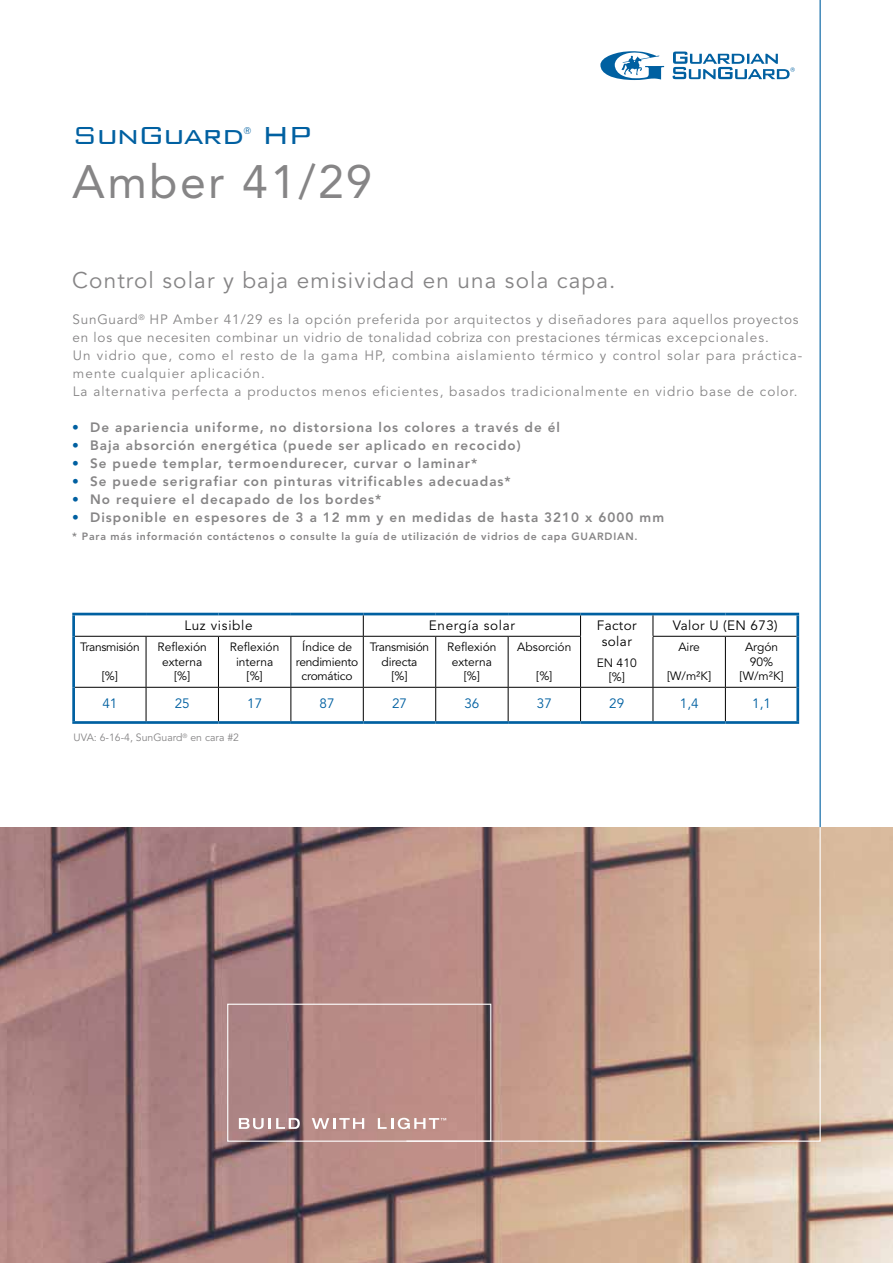
<style>
.page{position:relative;width:893px;height:1263px;background:#fff}
.page>*{position:absolute;margin:0;border:0;box-sizing:border-box;transform-origin:0 0}
.t1{font:46.5px "Avenir LT Std";letter-spacing:.05em;color:#868586}
.t2{font:300 33px "Bank Gothic";letter-spacing:-.05em;color:#0060a1}
.t3{font:22.5px "Avenir LT Std";letter-spacing:.05em;color:#868586}
.t4{font:13.5px/18px "Avenir LT Std";letter-spacing:.075em;color:#868586}
.t5{font:800 13.5px "Avenir";letter-spacing:.075em;color:#868586}
.t6{font:13.5px "Avenir LT Std";letter-spacing:.04em;color:#000}
.t7{font:13.5px "Avenir LT Std";color:#0060a1}
.t8{font:12px/14.4px "Avenir LT Std";color:#000;text-align:center}
.t9{font:12px/14.4px "Avenir LT Std";letter-spacing:-.025em;color:#000;text-align:center}
.t10{font:12px/14.4px "Avenir LT Std";letter-spacing:-.02em;color:#000;text-align:center}
.t11{font:800 10.5px "Avenir";letter-spacing:.075em;color:#868586}
.t12{font:10.5px "Avenir LT Std";color:#868586}
.t13{font:300 9.6px "Bank Gothic";color:#0060a1}
.s1{color:#0060a1}
.s2{font-family:"Avenir LT Com"}
</style>
<div class="page">
<img style="left:0;top:827px;width:893px;height:436px">
<hr style="left:820px;top:0;width:1px;height:827px;background:#0060a1">
<svg style="left:673px;top:52px;width:122px;height:27px"></svg>
<svg style="left:600px;top:51px;width:64px;height:29px"></svg>
<svg style="left:405px;top:826px;width:416px;height:316px;background:#be9a8a"></svg>
<svg style="left:239px;top:1118px;width:61px;height:11px"></svg>
<svg style="left:312px;top:1118px;width:52px;height:11px"></svg>
<svg style="left:378px;top:1118px;width:68px;height:11px"></svg>
<div style="left:227px;top:1004px;width:264px;height:138px;border:1px solid #fff"></div>
<svg style="left:145px;top:688px;width:580px;height:33px"></svg>
<hr style="left:72px;top:613px;width:74px;height:2px;background:#0060a1">
<hr style="left:72px;top:615px;width:3px;height:21px;background:#0060a1">
<hr style="left:146px;top:613px;width:72px;height:2px;background:#0060a1">
<hr style="left:218px;top:613px;width:73px;height:2px;background:#0060a1">
<hr style="left:291px;top:613px;width:72px;height:2px;background:#0060a1">
<hr style="left:363px;top:613px;width:73px;height:2px;background:#0060a1">
<hr style="left:436px;top:613px;width:72px;height:2px;background:#0060a1">
<hr style="left:508px;top:613px;width:73px;height:2px;background:#0060a1">
<hr style="left:581px;top:613px;width:72px;height:2px;background:#0060a1">
<hr style="left:653px;top:613px;width:72px;height:2px;background:#0060a1">
<hr style="left:725px;top:613px;width:74px;height:2px;background:#0060a1">
<hr style="left:796px;top:615px;width:3px;height:21px;background:#0060a1">
<hr style="left:72px;top:636px;width:3px;height:51px;background:#0060a1">
<hr style="left:796px;top:636px;width:3px;height:51px;background:#0060a1">
<hr style="left:72px;top:687px;width:3px;height:34px;background:#0060a1">
<hr style="left:796px;top:687px;width:3px;height:34px;background:#0060a1">
<hr style="left:72px;top:721px;width:74px;height:3px;background:#0060a1">
<hr style="left:146px;top:721px;width:72px;height:3px;background:#0060a1">
<hr style="left:218px;top:721px;width:73px;height:3px;background:#0060a1">
<hr style="left:291px;top:721px;width:72px;height:3px;background:#0060a1">
<hr style="left:363px;top:721px;width:73px;height:3px;background:#0060a1">
<hr style="left:436px;top:721px;width:72px;height:3px;background:#0060a1">
<hr style="left:508px;top:721px;width:73px;height:3px;background:#0060a1">
<hr style="left:581px;top:721px;width:72px;height:3px;background:#0060a1">
<hr style="left:653px;top:721px;width:72px;height:3px;background:#0060a1">
<hr style="left:725px;top:721px;width:74px;height:3px;background:#0060a1">
<svg style="left:363px;top:615px;width:1px;height:21px"></svg>
<svg style="left:580px;top:615px;width:1px;height:21px"></svg>
<svg style="left:653px;top:615px;width:1px;height:21px"></svg>
<hr style="left:75px;top:636px;width:71px;height:1px;background:#000">
<hr style="left:146px;top:636px;width:72px;height:1px;background:#000">
<hr style="left:146px;top:637px;width:1px;height:50px;background:#000">
<hr style="left:218px;top:636px;width:73px;height:1px;background:#000">
<hr style="left:218px;top:637px;width:1px;height:50px;background:#000">
<hr style="left:291px;top:636px;width:72px;height:1px;background:#000">
<hr style="left:290px;top:637px;width:1px;height:50px;background:#000">
<hr style="left:363px;top:636px;width:73px;height:1px;background:#000">
<hr style="left:363px;top:637px;width:1px;height:50px;background:#000">
<hr style="left:436px;top:636px;width:72px;height:1px;background:#000">
<hr style="left:435px;top:637px;width:1px;height:50px;background:#000">
<hr style="left:508px;top:636px;width:73px;height:1px;background:#000">
<hr style="left:508px;top:637px;width:1px;height:50px;background:#000">
<hr style="left:580px;top:637px;width:1px;height:50px;background:#000">
<hr style="left:653px;top:636px;width:72px;height:1px;background:#000">
<hr style="left:653px;top:637px;width:1px;height:50px;background:#000">
<hr style="left:725px;top:636px;width:71px;height:1px;background:#000">
<hr style="left:725px;top:637px;width:1px;height:50px;background:#000">
<hr style="left:75px;top:687px;width:71px;height:1px;background:#000">
<hr style="left:146px;top:687px;width:72px;height:1px;background:#000">
<hr style="left:146px;top:688px;width:1px;height:33px;background:#000">
<hr style="left:218px;top:687px;width:73px;height:1px;background:#000">
<hr style="left:218px;top:688px;width:1px;height:33px;background:#000">
<hr style="left:291px;top:687px;width:72px;height:1px;background:#000">
<hr style="left:290px;top:688px;width:1px;height:33px;background:#000">
<hr style="left:363px;top:687px;width:73px;height:1px;background:#000">
<hr style="left:363px;top:688px;width:1px;height:33px;background:#000">
<hr style="left:436px;top:687px;width:72px;height:1px;background:#000">
<hr style="left:435px;top:688px;width:1px;height:33px;background:#000">
<hr style="left:508px;top:687px;width:73px;height:1px;background:#000">
<hr style="left:508px;top:688px;width:1px;height:33px;background:#000">
<hr style="left:581px;top:687px;width:72px;height:1px;background:#000">
<hr style="left:580px;top:688px;width:1px;height:33px;background:#000">
<hr style="left:653px;top:687px;width:72px;height:1px;background:#000">
<hr style="left:653px;top:688px;width:1px;height:33px;background:#000">
<hr style="left:725px;top:687px;width:71px;height:1px;background:#000">
<hr style="left:725px;top:688px;width:1px;height:33px;background:#000">
<h2 class="t2" style="left:72px;top:110px;width:174px">SunGuard</h2>
<p class="t13" style="left:243px;top:124px;width:10px">®</p>
<h2 class="t2" style="left:262px;top:110px;width:52px">HP</h2>
<h1 class="t1" style="left:72px;top:155px;width:301px">Amber 41/29</h1>
<h3 class="t3" style="left:72px;top:267px;width:545px">Control solar y baja emisividad en una sola capa.</h3>
<p class="t4" style="left:73px;top:311px;width:731px">SunGuard<sup>®</sup> HP Amber 41/29 es la opción preferida por arquitectos y diseñadores para aquellos proyectos en los que necesiten combinar un vidrio de tonalidad cobriza con prestaciones térmicas excepcionales.<br>Un vidrio que, como el resto de la gama HP, combina aislamiento térmico y control solar para práctica&shy;mente cualquier aplicación.<br>La alternativa perfecta a productos menos eficientes, basados tradicionalmente en vidrio base de color.</p>
<p class="t5" style="left:72px;top:419px;width:489px"><span class="s1">•</span> De apariencia uniforme, no distorsiona los colores a través de él</p>
<p class="t5" style="left:72px;top:437px;width:450px"><span class="s1">•</span> Baja absorción energética (puede ser aplicado en recocido)</p>
<p class="t5" style="left:72px;top:455px;width:407px"><span class="s1">•</span> Se puede templar, termoendurecer, curvar o laminar<span class="s2">*</span></p>
<p class="t5" style="left:72px;top:473px;width:440px"><span class="s1">•</span> Se puede serigrafiar con pinturas vitrificables adecuadas*</p>
<p class="t5" style="left:72px;top:491px;width:311px"><span class="s1">•</span> No requiere el decapado de los bordes*</p>
<p class="t5" style="left:72px;top:509px;width:593px"><span class="s1">•</span> Disponible en espesores de 3 a 12 mm y en medidas de hasta 3210 x 6000 mm</p>
<p class="t11" style="left:72px;top:530px;width:567px">* Para más información contáctenos o consulte la guía de utilización de vidrios de capa GUARDIAN.</p>
<p class="t9" style="left:80px;top:640px;width:61px">Transmisión</p>
<p class="t8" style="left:102px;top:669px;width:18px">[%]</p>
<p class="t6" style="left:184px;top:618px;width:70px">Luz visible</p>
<p class="t6" style="left:429px;top:618px;width:88px">Energía solar</p>
<p class="t6" style="left:597px;top:618px;width:42px">Factor</p>
<p class="t6" style="left:673px;top:618px;width:106px">Valor U (EN 673)</p>
<p class="t8" style="left:158px;top:640px;width:51px">Reflexión externa [%]</p>
<p class="t8" style="left:230px;top:640px;width:51px">Reflexión interna [%]</p>
<p class="t10" style="left:296px;top:640px;width:64px">Índice de rendimiento cromático</p>
<p class="t9" style="left:370px;top:640px;width:61px">Transmisión directa<br>[%]</p>
<p class="t8" style="left:447px;top:640px;width:51px">Reflexión externa [%]</p>
<p class="t8" style="left:517px;top:640px;width:56px">Absorción</p>
<p class="t8" style="left:536px;top:669px;width:18px">[%]</p>
<p class="t6" style="left:602px;top:634px;width:32px">solar</p>
<p class="t8" style="left:597px;top:656px;width:41px">EN 410 [%]</p>
<p class="t8" style="left:678px;top:640px;width:23px">Aire</p>
<p class="t8" style="left:667px;top:669px;width:46px">[W/m²K]</p>
<p class="t8" style="left:739px;top:640px;width:46px">Argón<br>90% [W/m²K]</p>
<p class="t7" style="left:102px;top:696px;width:17px">41</p>
<p class="t7" style="left:175px;top:696px;width:17px">25</p>
<p class="t7" style="left:247px;top:696px;width:17px">17</p>
<p class="t7" style="left:320px;top:696px;width:17px">87</p>
<p class="t7" style="left:392px;top:696px;width:17px">27</p>
<p class="t7" style="left:464px;top:696px;width:17px">36</p>
<p class="t7" style="left:537px;top:696px;width:17px">37</p>
<p class="t7" style="left:609px;top:696px;width:17px">29</p>
<p class="t7" style="left:680px;top:696px;width:20px">1,4</p>
<p class="t7" style="left:752px;top:696px;width:20px">1,1</p>
<p class="t12" style="left:74px;top:731px;width:167px">UVA: 6-16-4, SunGuard<sup>®</sup> en cara #2</p>
</div>
